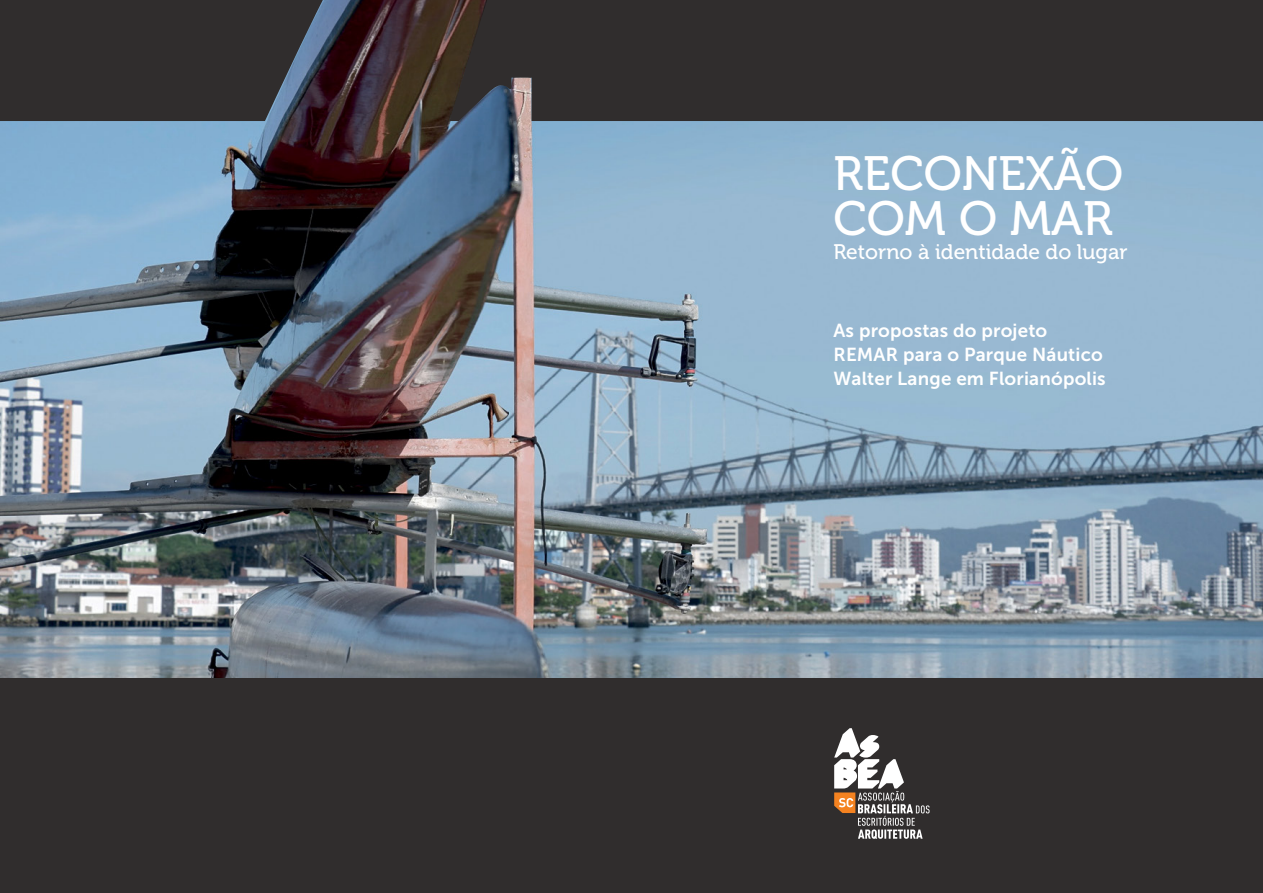
<style>
.page{position:relative;width:1263px;height:893px;background:#fff}
.page>*{position:absolute;margin:0;border:0;box-sizing:border-box;transform-origin:0 0}
.t1{font:48px/45px "Museo 500";color:#fff}
.t2{font:21px "Museo 500";color:#fff}
.t3{font:18.75px/24px "Museo Sans 700";letter-spacing:.01em;color:#fff}
</style>
<div class="page">
<img style="left:0;top:0;width:1263px;height:679px">
<div style="left:0;top:679px;width:1263px;height:214px;background:#302d2d"></div>
<svg style="left:834px;top:728px;width:95px;height:111px"></svg>
<h1 class="t1" style="left:833px;top:152px;width:291px">RECONEXÃO<br>COM O MAR</h1>
<p class="t2" style="left:833px;top:240px;width:296px">Retorno à identidade do lugar</p>
<p class="t3" style="left:833px;top:319px;width:274px">As propostas do projeto<br>REMAR para o Parque Náutico<br>Walter Lange em Florianópolis</p>
</div>
